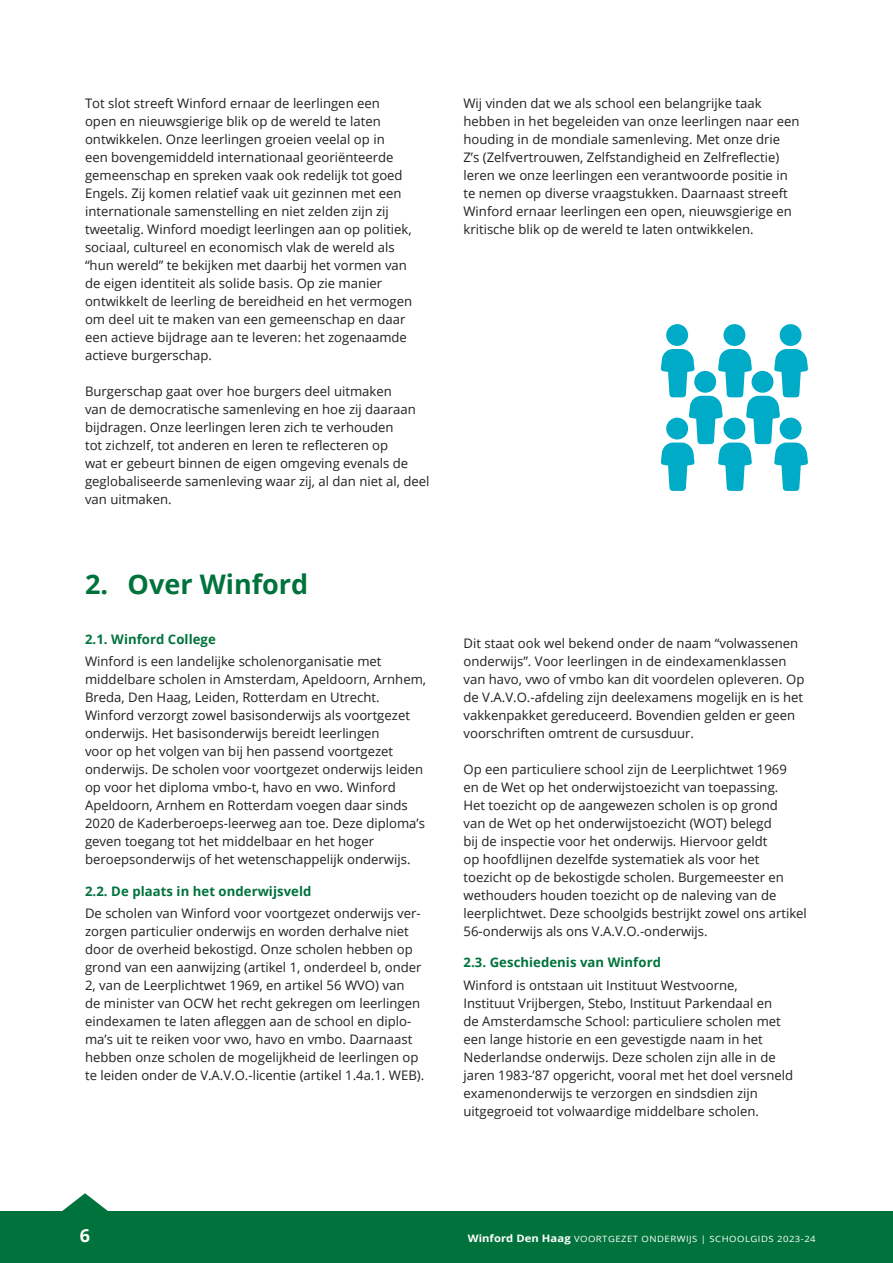
<style>
.page{position:relative;width:893px;height:1263px;background:#fff}
.page>*{position:absolute;margin:0;border:0;box-sizing:border-box;transform-origin:0 0}
.t1{font:700 27px "Open Sans";color:#00733c}
.t2{font:700 18px "Open Sans";color:#fff}
.t3{font:13.2px/18px "Open Sans";color:#231f20}
.t4{font:700 13.2px "Open Sans";letter-spacing:.005em;color:#00733c}
.t5{font:8.7px "Open Sans";letter-spacing:.05em;color:#fff;scale:1.1 1}
.s1{font-weight:700;font-size:10.2px}
</style>
<div class="page">
<svg style="left:661px;top:324px;width:147px;height:167px"></svg>
<div style="left:0;top:1212px;width:893px;height:51px;background:#00733c"></div>
<svg style="left:61px;top:1193px;width:48px;height:19px"></svg>
<p class="t3" style="left:85px;top:94px;width:329px">Tot slot streeft Winford ernaar de leerlingen een open en nieuwsgierige blik op de wereld te laten ontwikkelen. Onze leerlingen groeien veelal op in<br>een bovengemiddeld internationaal georiënteerde gemeenschap en spreken vaak ook redelijk tot goed Engels. Zij komen relatief vaak uit gezinnen met een internationale samenstelling en niet zelden zijn zij tweetalig. Winford moedigt leerlingen aan op politiek, sociaal, cultureel en economisch vlak de wereld als “hun wereld” te bekijken met daarbij het vormen van de eigen identiteit als solide basis. Op zie manier ontwikkelt de leerling de bereidheid en het vermogen om deel uit te maken van een gemeenschap en daar een actieve bijdrage aan te leveren: het zogenaamde actieve burgerschap.</p>
<p class="t3" style="left:85px;top:382px;width:346px">Burgerschap gaat over hoe burgers deel uitmaken<br>van de democratische samenleving en hoe zij daaraan bijdragen. Onze leerlingen leren zich te verhouden<br>tot zichzelf, tot anderen en leren te reflecteren op<br>wat er gebeurt binnen de eigen omgeving evenals de geglobaliseerde samenleving waar zij, al dan niet al, deel van uitmaken.</p>
<h1 class="t1" style="left:85px;top:565px;width:225px">2. Over Winford</h1>
<p class="t4" style="left:85px;top:629px;width:132px">2.1. Winford College</p>
<p class="t3" style="left:85px;top:652px;width:343px">Winford is een landelijke scholenorganisatie met middelbare scholen in Amsterdam, Apeldoorn, Arnhem, Breda, Den Haag, Leiden, Rotterdam en Utrecht.<br>Winford verzorgt zowel basisonderwijs als voortgezet onderwijs. Het basisonderwijs bereidt leerlingen<br>voor op het volgen van bij hen passend voortgezet onderwijs. De scholen voor voortgezet onderwijs leiden op voor het diploma vmbo-t, havo en vwo. Winford Apeldoorn, Arnhem en Rotterdam voegen daar sinds 2020 de Kaderberoeps-leerweg aan toe. Deze diploma’s geven toegang tot het middelbaar en het hoger beroepsonderwijs of het wetenschappelijk onderwijs.</p>
<p class="t4" style="left:85px;top:881px;width:228px">2.2. De plaats in het onderwijsveld</p>
<p class="t3" style="left:85px;top:904px;width:341px">De scholen van Winford voor voortgezet onderwijs ver&shy;zorgen particulier onderwijs en worden derhalve niet door de overheid bekostigd. Onze scholen hebben op grond van een aanwijzing (artikel 1, onderdeel b, onder 2, van de Leerplichtwet 1969, en artikel 56 WVO) van<br>de minister van OCW het recht gekregen om leerlingen eindexamen te laten afleggen aan de school en diplo&shy;ma’s uit te reiken voor vwo, havo en vmbo. Daarnaast hebben onze scholen de mogelijkheid de leerlingen op te leiden onder de V.A.V.O.-licentie (artikel 1.4a.1. WEB).</p>
<p class="t3" style="left:463px;top:94px;width:338px">Wij vinden dat we als school een belangrijke taak hebben in het begeleiden van onze leerlingen naar een houding in de mondiale samenleving. Met onze drie Z’s (Zelfvertrouwen, Zelfstandigheid en Zelfreflectie) leren we onze leerlingen een verantwoorde positie in te nemen op diverse vraagstukken. Daarnaast streeft Winford ernaar leerlingen een open, nieuwsgierige en kritische blik op de wereld te laten ontwikkelen.</p>
<p class="t3" style="left:463px;top:634px;width:342px">Dit staat ook wel bekend onder de naam “volwassenen onderwijs”. Voor leerlingen in de eindexamenklassen van havo, vwo of vmbo kan dit voordelen opleveren. Op de V.A.V.O.-afdeling zijn deelexamens mogelijk en is het vakkenpakket gereduceerd. Bovendien gelden er geen voorschriften omtrent de cursusduur.</p>
<p class="t3" style="left:463px;top:760px;width:345px">Op een particuliere school zijn de Leerplichtwet 1969<br>en de Wet op het onderwijstoezicht van toepassing.<br>Het toezicht op de aangewezen scholen is op grond<br>van de Wet op het onderwijstoezicht (WOT) belegd<br>bij de inspectie voor het onderwijs. Hiervoor geldt<br>op hoofdlijnen dezelfde systematiek als voor het toezicht op de bekostigde scholen. Burgemeester en wethouders houden toezicht op de naleving van de leerplichtwet. Deze schoolgids bestrijkt zowel ons artikel 56-onderwijs als ons V.A.V.O.-onderwijs.</p>
<p class="t4" style="left:463px;top:953px;width:199px">2.3. Geschiedenis van Winford</p>
<p class="t3" style="left:463px;top:976px;width:331px">Winford is ontstaan uit Instituut Westvoorne,<br>Instituut Vrijbergen, Stebo, Instituut Parkendaal en<br>de Amsterdamsche School: particuliere scholen met een lange historie en een gevestigde naam in het Nederlandse onderwijs. Deze scholen zijn alle in de jaren 1983-’87 opgericht, vooral met het doel versneld examenonderwijs te verzorgen en sindsdien zijn uitgegroeid tot volwaardige middelbare scholen.</p>
<h2 class="t2" style="left:80px;top:1222px;width:12px">6</h2>
<p class="t5" style="left:468px;top:1232px;width:318px"><span class="s1">Winford Den Haag</span> VOORTGEZET ONDERWIJS | SCHOOLGIDS 2023-24</p>
</div>
